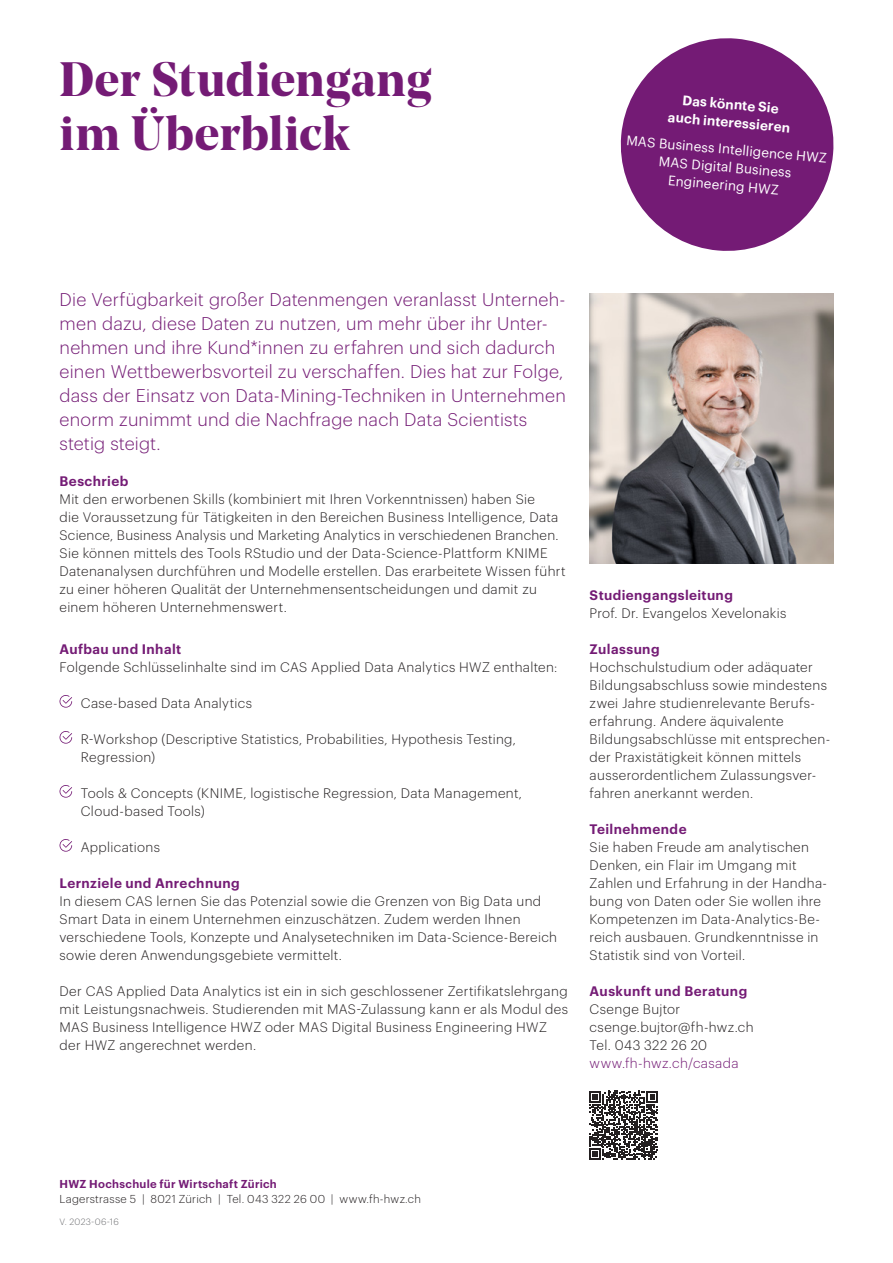
<style>
.page{position:relative;width:893px;height:1263px;background:#fff}
.page>*{position:absolute;margin:0;border:0;box-sizing:border-box;transform-origin:0 0}
.t1{font:700 48px/54px "Noe Display";letter-spacing:.01em;color:#741b75}
.t2{font:300 18px/24px "Graphik";letter-spacing:.01em;color:#741b75}
.t3{font:300 13.5px/18px "Graphik";letter-spacing:.025em;color:#231f20}
.t4{font:600 13.5px "Graphik";letter-spacing:.03em;color:#741b75}
.t5{font:13.5px/18px "Graphik";color:#fff;text-align:center}
.t6{font:600 13.5px/18px "Graphik";color:#fff;text-align:center}
.t7{font:300 13.5px "Graphik";letter-spacing:.03em;color:#741b75}
.t8{font:300 11.25px "Graphik";letter-spacing:.025em;color:#231f20}
.t9{font:600 11.25px "Graphik";letter-spacing:.025em;color:#741b75}
.t10{font:300 9px "Graphik";letter-spacing:.03em;color:#6c6d70}
</style>
<div class="page">
<img style="left:590px;top:294px;width:243px;height:270px">
<svg style="left:620px;top:38px;width:214px;height:213px;fill:#741b75"></svg>
<svg style="left:59px;top:695px;width:13px;height:13px"></svg>
<svg style="left:59px;top:731px;width:13px;height:13px"></svg>
<svg style="left:59px;top:785px;width:13px;height:13px"></svg>
<svg style="left:59px;top:839px;width:13px;height:13px"></svg>
<svg style="left:589px;top:1091px;width:69px;height:69px"></svg>
<h1 class="t1" style="left:60px;top:51px;width:374px">Der Studiengang im Überblick</h1>
<p class="t6" style="left:670px;top:89px;width:124px;rotate:5deg">Das könnte Sie auch interessieren</p>
<p class="t5" style="left:627px;top:130px;width:203px;rotate:5deg">MAS Business Intelligence HWZ<br>MAS Digital Business<br>Engineering HWZ</p>
<p class="t2" style="left:60px;top:286px;width:508px">Die Verfügbarkeit großer Datenmengen veranlasst Unterneh&shy;men dazu, diese Daten zu nutzen, um mehr über ihr Unter&shy;nehmen und ihre Kund*innen zu erfahren und sich dadurch einen Wettbewerbsvorteil zu verschaffen. Dies hat zur Folge, dass der Einsatz von Data-Mining-Techniken in Unternehmen enorm zunimmt und die Nachfrage nach Data Scientists stetig steigt.</p>
<p class="t4" style="left:60px;top:470px;width:70px">Beschrieb</p>
<p class="t3" style="left:60px;top:489px;width:508px">Mit den erworbenen Skills (kombiniert mit Ihren Vorkenntnissen) haben Sie<br>die Voraussetzung für Tätigkeiten in den Bereichen Business Intelligence, Data Science, Business Analysis und Marketing Analytics in verschiedenen Branchen.<br>Sie können mittels des Tools RStudio und der Data-Science-Plattform KNIME Datenanalysen durchführen und Modelle erstellen. Das erarbeitete Wissen führt zu einer höheren Qualität der Unternehmensentscheidungen und damit zu einem höheren Unternehmenswert.</p>
<p class="t4" style="left:60px;top:638px;width:123px">Aufbau und Inhalt</p>
<p class="t3" style="left:60px;top:657px;width:499px">Folgende Schlüsselinhalte sind im CAS Applied Data Analytics HWZ enthalten:</p>
<p class="t3" style="left:81px;top:693px;width:173px">Case-based Data Analytics</p>
<p class="t3" style="left:81px;top:729px;width:437px">R-Workshop (Descriptive Statistics, Probabilities, Hypothesis Testing,<br>Regression)</p>
<p class="t3" style="left:81px;top:783px;width:443px">Tools &amp; Concepts (KNIME, logistische Regression, Data Management,<br>Cloud-based Tools)</p>
<p class="t3" style="left:81px;top:837px;width:81px">Applications</p>
<p class="t4" style="left:60px;top:872px;width:182px">Lernziele und Anrechnung</p>
<p class="t3" style="left:60px;top:891px;width:499px">In diesem CAS lernen Sie das Potenzial sowie die Grenzen von Big Data und Smart Data in einem Unternehmen einzuschätzen. Zudem werden Ihnen verschiedene Tools, Konzepte und Analysetechniken im Data-Science-Bereich sowie deren Anwendungsgebiete vermittelt.</p>
<p class="t3" style="left:60px;top:981px;width:510px">Der CAS Applied Data Analytics ist ein in sich geschlossener Zertifikatslehrgang mit Leistungsnachweis. Studierenden mit MAS-Zulassung kann er als Modul des MAS Business Intelligence HWZ oder MAS Digital Business Engineering HWZ der HWZ angerechnet werden.</p>
<p class="t4" style="left:590px;top:584px;width:145px">Studiengangsleitung</p>
<p class="t3" style="left:590px;top:603px;width:198px">Prof. Dr. Evangelos Xevelonakis</p>
<p class="t4" style="left:590px;top:638px;width:71px">Zulassung</p>
<p class="t3" style="left:590px;top:657px;width:242px">Hochschulstudium oder adäquater Bildungsabschluss sowie mindestens zwei Jahre studienrelevante Berufs&shy;erfahrung. Andere äquivalente Bildungsabschlüsse mit entsprechen&shy;der Praxistätigkeit können mittels ausserordentlichem Zulassungsver&shy;fahren anerkannt werden.</p>
<p class="t4" style="left:590px;top:818px;width:98px">Teilnehmende</p>
<p class="t3" style="left:590px;top:837px;width:239px">Sie haben Freude am analytischen Denken, ein Flair im Umgang mit Zahlen und Erfahrung in der Handha&shy;bung von Daten oder Sie wollen ihre Kompetenzen im Data-Analytics-Be&shy;reich ausbauen. Grundkenntnisse in Statistik sind von Vorteil.</p>
<p class="t4" style="left:590px;top:980px;width:159px">Auskunft und Beratung</p>
<p class="t3" style="left:590px;top:999px;width:166px">Csenge Bujtor csenge.bujtor@fh-hwz.ch<br>Tel. 043 322 26 20</p>
<p class="t7" style="left:590px;top:1053px;width:150px">www.fh-hwz.ch/casada</p>
<p class="t9" style="left:60px;top:1176px;width:219px">HWZ Hochschule für Wirtschaft Zürich</p>
<p class="t8" style="left:60px;top:1191px;width:363px">Lagerstrasse 5 | 8021 Zürich | Tel. 043 322 26 00 | www.fh-hwz.ch</p>
<p class="t10" style="left:60px;top:1215px;width:61px">V. 2023-06-16</p>
</div>
